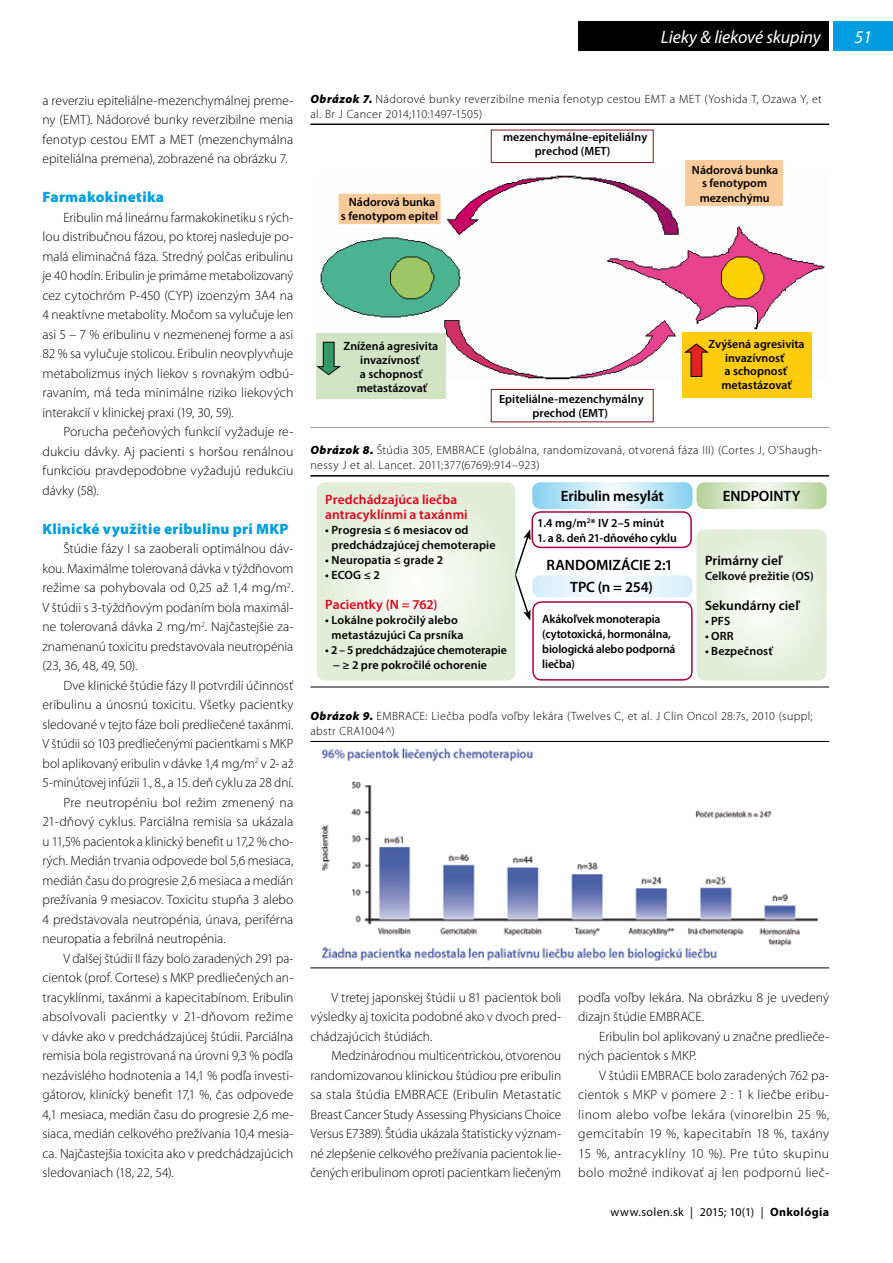
<style>
.page{position:relative;width:893px;height:1263px;background:#fff}
.page>*{position:absolute;margin:0;border:0;box-sizing:border-box;transform-origin:0 0}
.t1{font:italic 18px "Myriad Pro";letter-spacing:-.01em;color:#fff}
.t2{font:600 15px "Myriad Pro";letter-spacing:-.005em;color:#000}
.t3{font:900 15px "Myriad Pro";letter-spacing:.02em;color:#009ee0}
.t4{font:300 13.5px/19.5px "Myriad Pro";color:#000;text-align:justify}
.t5{font:600 13.5px/15px "Myriad Pro";letter-spacing:.005em;color:#e2001a}
.t6{font:600 13.5px "Myriad Pro";letter-spacing:.005em;color:#000}
.t7{font:600 12px/14px "Myriad Pro";color:#000;text-align:center}
.t8{font:300 12px/15px "Myriad Pro";letter-spacing:.03em;color:#000}
.t9{font:12px "Myriad Pro";letter-spacing:.03em;color:#000}
.s1{font-weight:900;font-style:italic}
.s2{font-weight:700}
</style>
<div class="page">
<div style="left:833px;top:21px;width:60px;height:30px;background:#009ee0"></div>
<div style="left:578px;top:21px;width:251px;height:30px;background:#000"></div>
<hr style="left:310px;top:426px;width:519px;height:1px;background:#000">
<hr style="left:310px;top:124px;width:519px;height:1px;background:#000">
<img style="left:320px;top:174px;width:505px;height:206px">
<div style="left:339px;top:194px;width:102px;height:30px;background:#facb9a"></div>
<div style="left:491px;top:389px;width:163px;height:33px;border:1px solid #801418"></div>
<div style="left:491px;top:130px;width:163px;height:33px;border:1px solid #801418"></div>
<div style="left:686px;top:160px;width:97px;height:46px;background:#facb9a"></div>
<div style="left:316px;top:333px;width:130px;height:65px;background:#d0e4c3"></div>
<div style="left:682px;top:332px;width:129px;height:65px;background:#fecc0c"></div>
<svg style="left:317px;top:341px;width:24px;height:35px"></svg>
<svg style="left:684px;top:343px;width:25px;height:34px"></svg>
<hr style="left:310px;top:687px;width:519px;height:1px;background:#000">
<hr style="left:310px;top:475px;width:519px;height:2px;background:#000">
<svg style="left:515px;top:529px;width:16px;height:91px"></svg>
<svg style="left:317px;top:482px;width:198px;height:199px;background:#e9f1e1"></svg>
<svg style="left:696px;top:529px;width:131px;height:152px;background:#e9f1e1"></svg>
<div style="left:531px;top:511px;width:161px;height:37px;border:2px solid #a80049;border-radius:9px"></div>
<div style="left:532px;top:601px;width:161px;height:80px;border:2px solid #a80049;border-radius:9px"></div>
<svg style="left:532px;top:575px;width:161px;height:22px"></svg>
<svg style="left:532px;top:482px;width:161px;height:27px;background:#c1e7f7"></svg>
<svg style="left:696px;top:482px;width:131px;height:27px;background:#d7e6ca"></svg>
<hr style="left:310px;top:967px;width:519px;height:1px;background:#000">
<hr style="left:310px;top:741px;width:519px;height:1px;background:#000">
<img style="left:321px;top:748px;width:498px;height:213px">
<h1 class="t1" style="left:661px;top:26px;width:161px">Lieky &amp; liekové skupiny</h1>
<p class="t4" style="left:43px;top:90px;width:252px">a reverziu epiteliálne-mezenchymálnej preme&shy;ny (EMT). Nádorové bunky reverzibilne menia fenotyp cestou EMT a MET (mezenchymálna epiteliálna premena), zobrazené na obrázku 7.</p>
<p class="t3" style="left:43px;top:187px;width:123px">Farmakokinetika</p>
<p class="t4" style="left:43px;top:207px;width:252px;text-indent:21px">Eribulin má lineárnu farmakokinetiku s rých&shy;lou distribučnou fázou, po ktorej nasleduje po&shy;malá eliminačná fáza. Stredný polčas eribulinu je 40 hodín. Eribulin je primárne metabolizovaný cez cytochróm P-450 (CYP) izoenzým 3A4 na 4 neaktívne metabolity. Močom sa vylučuje len asi 5 – 7 % eribulinu v nezmenenej forme a asi 82 % sa vylučuje stolicou. Eribulin neovplyvňuje metabolizmus iných liekov s rovnakým odbú&shy;ravaním, má teda minimálne riziko liekových interakcií v klinickej praxi (19, 30, 59).</p>
<p class="t4" style="left:43px;top:422px;width:252px;text-indent:21px">Porucha pečeňových funkcií vyžaduje re&shy;dukciu dávky. Aj pacienti s horšou renálnou funkciou pravdepodobne vyžadujú redukciu dávky (58).</p>
<p class="t3" style="left:43px;top:518px;width:247px">Klinické využitie eribulinu pri MKP</p>
<p class="t4" style="left:43px;top:539px;width:252px;text-indent:21px">Štúdie fázy I sa zaoberali optimálnou dáv&shy;kou. Maximálme tolerovaná dávka v týždňovom režime sa pohybovala od 0,25 až 1,4 mg/m<sup>2</sup>.<br>V štúdii s 3-týždňovým podaním bola maximál&shy;ne tolerovaná dávka 2 mg/m<sup>2</sup>. Najčastejšie za&shy;znamenanú toxicitu predstavovala neutropénia (23, 36, 48, 49, 50).</p>
<p class="t4" style="left:64px;top:675px;width:231px">Dve klinické štúdie fázy II potvrdili účinnosť</p>
<p class="t4" style="left:43px;top:695px;width:252px">eribulinu a únosnú toxicitu. Všetky pacientky</p>
<p class="t4" style="left:43px;top:714px;width:252px">sledované v tejto fáze boli predliečené taxánmi.</p>
<p class="t4" style="left:43px;top:734px;width:252px">V štúdii so 103 predliečenými pacientkami s MKP</p>
<p class="t4" style="left:43px;top:753px;width:252px">bol aplikovaný eribulin v dávke 1,4 mg/m<sup>2</sup> v 2- až</p>
<p class="t4" style="left:43px;top:773px;width:252px">5-minútovej infúzii 1., 8., a 15. deň cyklu za 28 dní.</p>
<p class="t4" style="left:64px;top:792px;width:231px">Pre neutropéniu bol režim zmenený na</p>
<p class="t4" style="left:43px;top:812px;width:252px">21-dňový cyklus. Parciálna remisia sa ukázala</p>
<p class="t4" style="left:43px;top:831px;width:252px">u 11,5% pacientok a klinický benefit u 17,2 % cho-</p>
<p class="t4" style="left:43px;top:851px;width:252px">rých. Medián trvania odpovede bol 5,6 mesiaca,</p>
<p class="t4" style="left:43px;top:870px;width:252px">medián času do progresie 2,6 mesiaca a medián</p>
<p class="t4" style="left:43px;top:890px;width:252px">prežívania 9 mesiacov. Toxicitu stupňa 3 alebo</p>
<p class="t4" style="left:43px;top:909px;width:252px">4 predstavovala neutropénia, únava, periférna</p>
<p class="t4" style="left:43px;top:929px;width:185px">neuropatia a febrilná neutropénia.</p>
<p class="t4" style="left:64px;top:948px;width:231px">V ďalšej štúdii II fázy bolo zaradených 291 pa-</p>
<p class="t4" style="left:43px;top:968px;width:252px">cientok (prof. Cortese) s MKP predliečených an-</p>
<p class="t4" style="left:43px;top:987px;width:252px">tracyklínmi, taxánmi a kapecitabínom. Eribulin</p>
<p class="t4" style="left:43px;top:1007px;width:252px">absolvovali pacientky v 21-dňovom režime</p>
<p class="t4" style="left:43px;top:1026px;width:252px">v dávke ako v predchádzajúcej štúdii. Parciálna</p>
<p class="t4" style="left:43px;top:1046px;width:252px">remisia bola registrovaná na úrovni 9,3 % podľa</p>
<p class="t4" style="left:43px;top:1065px;width:252px">nezávislého hodnotenia a 14,1 % podľa investi-</p>
<p class="t4" style="left:43px;top:1085px;width:252px">gátorov, klinický benefit 17,1 %, čas odpovede</p>
<p class="t4" style="left:43px;top:1104px;width:252px">4,1 mesiaca, medián času do progresie 2,6 me-</p>
<p class="t4" style="left:43px;top:1124px;width:252px">siaca, medián celkového prežívania 10,4 mesia-</p>
<p class="t4" style="left:43px;top:1143px;width:252px">ca. Najčastejšia toxicita ako v predchádzajúcich</p>
<p class="t4" style="left:43px;top:1163px;width:133px">sledovaniach (18, 22, 54).</p>
<p class="t8" style="left:310px;top:91px;width:513px"><span class="s1">Obrázok 7.</span> Nádorové bunky reverzibilne menia fenotyp cestou EMT a MET (Yoshida T, Ozawa Y, et al. Br J Cancer 2014;110:1497-1505)</p>
<p class="t7" style="left:341px;top:194px;width:106px">Nádorová bunka<br>s fenotypom epitelu</p>
<p class="t7" style="left:503px;top:130px;width:146px">mezenchymálne--epiteliálny prechod (MET)</p>
<p class="t7" style="left:692px;top:162px;width:88px">Nádorová bunka s fenotypom mezenchýmu</p>
<p class="t7" style="left:344px;top:339px;width:96px">Znížená agresivita invazívnosť<br>a schopnosť metastázovať</p>
<p class="t7" style="left:708px;top:336px;width:98px">Zvýšená agresivita invazívnosť<br>a schopnosť metastázovať</p>
<p class="t7" style="left:499px;top:392px;width:146px">Epiteliálne-mezenchymálny prechod (EMT)</p>
<p class="t8" style="left:310px;top:442px;width:513px"><span class="s1">Obrázok 8.</span> Štúdia 305, EMBRACE (globálna, randomizovaná, otvorená fáza III) (Cortes J, O’Shaugh&shy;nessy J et al. Lancet. 2011;377(6769):914–923)</p>
<p class="t5" style="left:325px;top:492px;width:144px">Predchádzajúca liečba antracyklínmi a taxánmi</p>
<p class="t7" style="left:332px;top:522px;width:166px;line-height:15px;text-align:left;text-indent:-6px">• Progresia ≤ 6 mesiacov od predchádzajúcej chemoterapie</p>
<p class="t7" style="left:325px;top:553px;width:119px">• Neuropatia ≤ grade 2</p>
<p class="t7" style="left:325px;top:568px;width:56px">• ECOG ≤ 2</p>
<p class="t5" style="left:325px;top:597px;width:114px">Pacientky (N = 762)</p>
<p class="t7" style="left:325px;top:612px;width:140px;line-height:15px">• Lokálne pokročilý alebo metastázujúci Ca prsníka</p>
<p class="t7" style="left:333px;top:642px;width:176px;line-height:15px;text-align:left;text-indent:-7px">• 2 – 5 predchádzajúce chemoterapie − ≥ 2 pre pokročilé ochorenie</p>
<p class="t2" style="left:561px;top:487px;width:104px">Eribulin mesylát</p>
<p class="t2" style="left:723px;top:487px;width:79px">ENDPOINTY</p>
<p class="t7" style="left:537px;top:515px;width:128px">1.4 mg/m<sup>2</sup>* IV 2–5 minút</p>
<p class="t7" style="left:537px;top:530px;width:141px">1. a 8. deň 21-dňového cyklu</p>
<p class="t6" style="left:705px;top:552px;width:78px">Primárny cieľ</p>
<p class="t7" style="left:705px;top:569px;width:110px">Celkové prežitie (OS)</p>
<p class="t6" style="left:705px;top:597px;width:95px">Sekundárny cieľ</p>
<p class="t7" style="left:705px;top:614px;width:27px">• PFS</p>
<p class="t7" style="left:705px;top:629px;width:30px">• ORR</p>
<p class="t7" style="left:705px;top:644px;width:69px">• Bezpečnosť</p>
<p class="t2" style="left:547px;top:555px;width:128px">RANDOMIZÁCIE 2:1</p>
<p class="t2" style="left:570px;top:577px;width:84px">TPC (n = 254)</p>
<p class="t7" style="left:542px;top:611px;width:135px;line-height:15px;text-align:left">Akákoľvek monoterapia (cytotoxická, hormonálna, biologická alebo podporná liečba)</p>
<p class="t8" style="left:310px;top:708px;width:504px"><span class="s1">Obrázok 9.</span> EMBRACE: Liečba podľa voľby lekára (Twelves C, et al. J Clin Oncol 28:7s, 2010 (suppl; abstr CRA1004^)</p>
<p class="t4" style="left:310px;top:987px;width:252px;text-indent:21px">V tretej japonskej štúdii u 81 pacientok boli výsledky aj toxicita podobné ako v dvoch pred&shy;chádzajúcich štúdiách.</p>
<p class="t4" style="left:310px;top:1046px;width:252px;text-indent:21px">Medzinárodnou multicentrickou, otvorenou randomizovanou klinickou štúdiou pre eribulin sa stala štúdia EMBRACE (Eribulin Metastatic Breast Cancer Study Assessing Physicians Choice Versus E7389). Štúdia ukázala štatisticky význam&shy;né zlepšenie celkového prežívania pacientok lie&shy;čených eribulinom oproti pacientkam liečeným</p>
<p class="t4" style="left:578px;top:987px;width:252px">podľa voľby lekára. Na obrázku 8 je uvedený dizajn štúdie EMBRACE.</p>
<p class="t4" style="left:578px;top:1026px;width:252px;text-indent:21px">Eribulin bol aplikovaný u značne predlieče&shy;ných pacientok s MKP.</p>
<p class="t4" style="left:578px;top:1065px;width:252px;text-indent:21px">V štúdii EMBRACE bolo zaradených 762 pa&shy;cientok s MKP v pomere 2 : 1 k liečbe eribu&shy;linom alebo voľbe lekára (vinorelbin 25 %, gemcitabín 19 %, kapecitabín 18 %, taxány 15 %, antracyklíny 10 %). Pre túto skupinu bolo možné indikovať aj len podpornú lieč-</p>
<p class="t9" style="left:611px;top:1205px;width:220px">www.solen.sk | 2015; 10(1) | <span class="s2">Onkológia</span></p>
<h1 class="t1" style="left:854px;top:26px;width:19px">51</h1>
</div>
